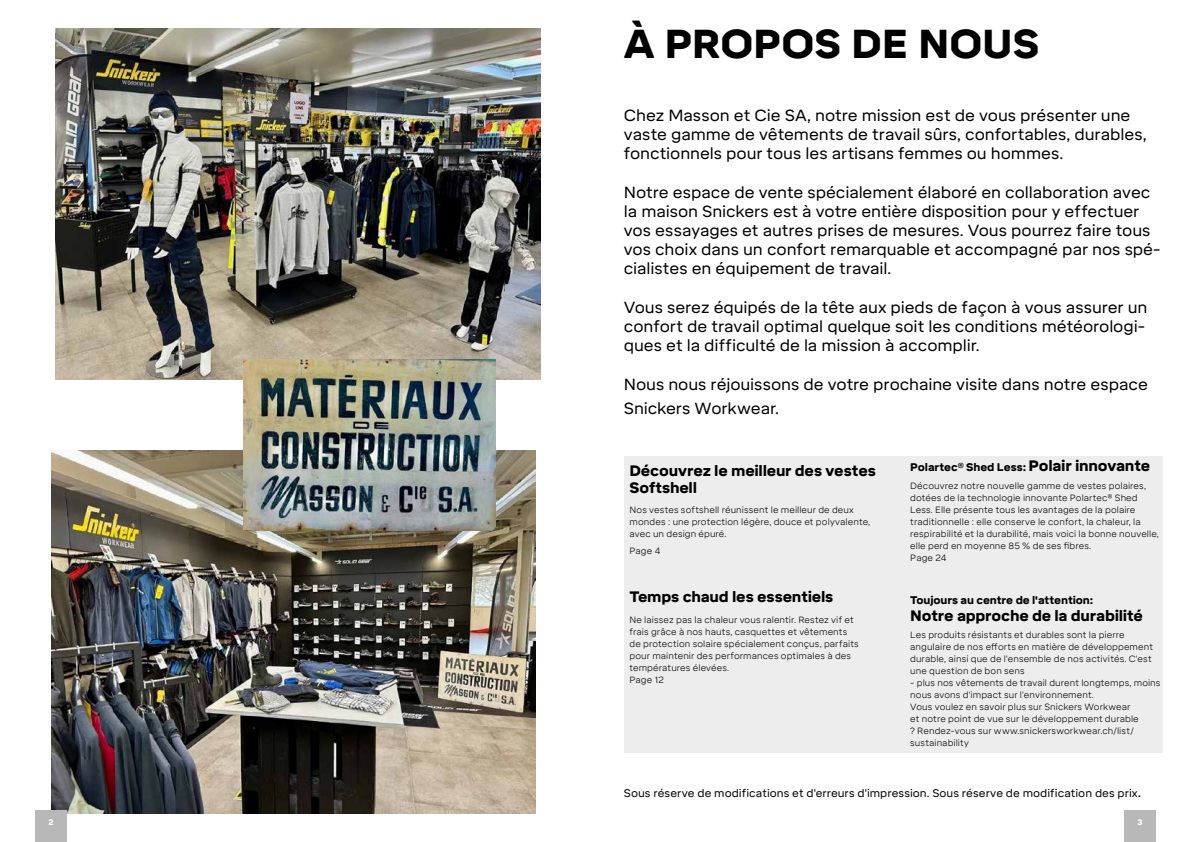
<style>
.page{position:relative;width:1191px;height:842px;background:#fff}
.page>*{position:absolute;margin:0;border:0;box-sizing:border-box;transform-origin:0 0}
.t1{font:900 40px "Mikro";letter-spacing:-.01em;color:#000}
.t2{font:16px/19.2px "Mikro";letter-spacing:-.005em;color:#000}
.t3{font:900 15px/17px "Mikro";letter-spacing:-.015em;color:#000}
.t4{font:11px "Mikro";letter-spacing:.005em;color:#000}
.t5{font:900 11px "Mikro";letter-spacing:-.01em;color:#000}
.t6{font:300 9px/12px "Mikro";letter-spacing:.01em;color:#000}
.t7{font:900 8px "Mikro";color:#fff}
.s1{font-size:15px}
.s2{font-size:14px}
</style>
<div class="page">
<div style="left:624px;top:456px;width:538px;height:297px;background:#ededed"></div>
<img style="left:55px;top:28px;width:485px;height:351px">
<img style="left:51px;top:450px;width:485px;height:364px">
<img style="left:244px;top:359px;width:252px;height:172px">
<div style="left:35px;top:811px;width:32px;height:31px;background:#b9b8b8"></div>
<div style="left:1124px;top:811px;width:31px;height:31px;background:#b9b8b8"></div>
<h1 class="t1" style="left:624px;top:21px;width:417px">À PROPOS DE NOUS</h1>
<h2 class="t2" style="left:624px;top:106px;width:524px">Chez Masson et Cie SA, notre mission est de vous présenter une vaste gamme de vêtements de travail sûrs, confortables, durables, fonctionnels pour tous les artisans femmes ou hommes.</h2>
<p class="t2" style="left:624px;top:183px;width:538px">Notre espace de vente spécialement élaboré en collaboration avec la maison Snickers est à votre entière disposition pour y effectuer vos essayages et autres prises de mesures. Vous pourrez faire tous vos choix dans un confort remarquable et accompagné par nos spé&shy;cialistes en équipement de travail.</p>
<h2 class="t2" style="left:624px;top:298px;width:525px">Vous serez équipés de la tête aux pieds de façon à vous assurer un confort de travail optimal quelque soit les conditions météorologi&shy;ques et la difficulté de la mission à accomplir.</h2>
<h2 class="t2" style="left:624px;top:372px;width:525px;line-height:24px">Nous nous réjouissons de votre prochaine visite dans notre espace<br>Snickers Workwear.</h2>
<h3 class="t3" style="left:629px;top:462px;width:248px">Découvrez le meilleur des vestes<br>Softshell</h3>
<p class="t6" style="left:629px;top:503px;width:242px">Nos vestes softshell réunissent le meilleur de deux mondes : une protection légère, douce et polyvalente, avec un design épuré.</p>
<p class="t6" style="left:629px;top:545px;width:32px">Page 4</p>
<h3 class="t3" style="left:629px;top:589px;width:205px">Temps chaud les essentiels</h3>
<p class="t6" style="left:629px;top:613px;width:231px">Ne laissez pas la chaleur vous ralentir. Restez vif et frais grâce à nos hauts, casquettes et vêtements de protection solaire spécialement conçus, parfaits pour maintenir des performances optimales à des températures élevées.<br>Page 12</p>
<p class="t5" style="left:910px;top:461px;width:241px">Polartec® Shed Less: <span class="s1">Polair innovante</span></p>
<p class="t6" style="left:910px;top:480px;width:250px">Découvrez notre nouvelle gamme de vestes polaires, dotées de la technologie innovante Polartec® Shed Less. Elle présente tous les avantages de la polaire traditionnelle : elle conserve le confort, la chaleur, la respirabilité et la durabilité, mais voici la bonne nouvelle, elle perd en moyenne 85 % de ses fibres.<br>Page 24</p>
<p class="t5" style="left:910px;top:594px;width:184px">Toujours au centre de l'attention:</p>
<h3 class="t3" style="left:910px;top:608px;width:234px">Notre approche de la durabilité</h3>
<p class="t6" style="left:910px;top:629px;width:244px">Les produits résistants et durables sont la pierre angulaire de nos efforts en matière de développement durable, ainsi que de l'ensemble de nos activités. C'est une question de bon sens</p>
<p class="t6" style="left:910px;top:677px;width:252px">- plus nos vêtements de travail durent longtemps, moins nous avons d'impact sur l'environnement.<br>Vous voulez en savoir plus sur Snickers Workwear<br>et notre point de vue sur le développement durable<br>? Rendez-vous sur www.snickersworkwear.ch/list/ sustainability</p>
<p class="t4" style="left:624px;top:787px;width:519px">Sous réserve de modifications et d'erreurs d'impression. Sous réserve de modification des prix<span class="s2">.</span></p>
<p class="t7" style="left:48px;top:818px;width:7px">2</p>
<p class="t7" style="left:1137px;top:818px;width:7px">3</p>
</div>
